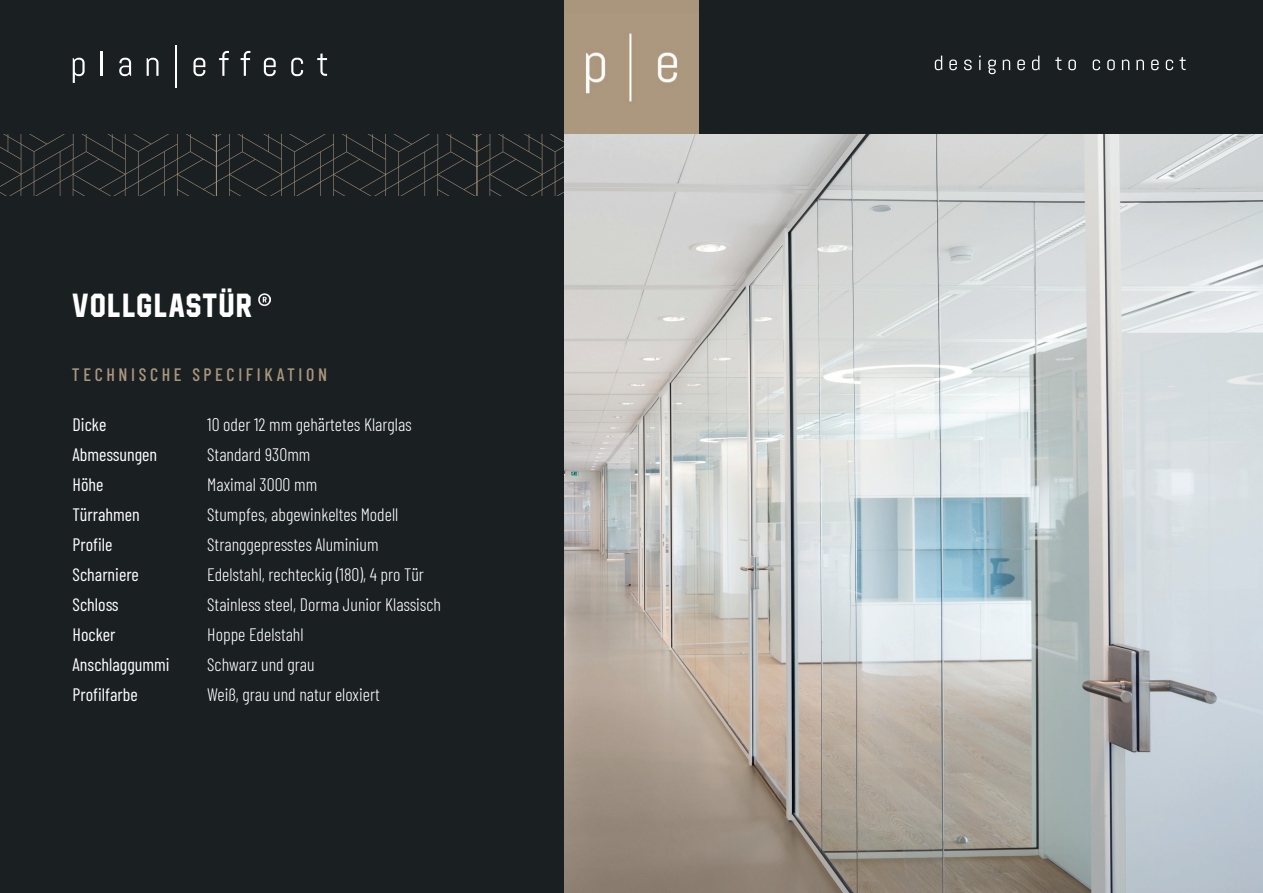
<style>
.page{position:relative;width:1263px;height:893px;background:#1a1f22}
.page>*{position:absolute;margin:0;border:0;box-sizing:border-box;transform-origin:0 0}
.t1{font:900 31.5px "Born Strong";letter-spacing:.03em;color:#fff}
.t2{font:300 18px "Barlow Condensed";color:#fff}
.t3{font:18px "Barlow Condensed";color:#fff}
.t4{font:500 18px "Barlow Condensed";letter-spacing:.2em;color:#ab977e}
</style>
<div class="page">
<svg style="left:0;top:134px;width:564px;height:61px"></svg>
<hr style="left:477px;top:134px;width:1px;height:61px;background:#ab977e">
<div style="left:564px;top:13px;width:135px;height:121px;background:#ac977f"></div>
<svg style="left:73px;top:58px;width:12px;height:25px"></svg>
<hr style="left:101px;top:51px;width:2px;height:25px;background:#fff">
<svg style="left:119px;top:58px;width:12px;height:18px"></svg>
<svg style="left:147px;top:58px;width:11px;height:18px"></svg>
<svg style="left:193px;top:58px;width:12px;height:18px"></svg>
<svg style="left:219px;top:51px;width:10px;height:25px"></svg>
<svg style="left:241px;top:51px;width:9px;height:25px"></svg>
<svg style="left:264px;top:58px;width:12px;height:18px"></svg>
<svg style="left:291px;top:58px;width:12px;height:18px"></svg>
<svg style="left:317px;top:53px;width:10px;height:23px"></svg>
<hr style="left:176px;top:46px;width:1px;height:42px;background:#fff">
<div style="left:564px;top:0;width:135px;height:13px;background:#aa967d"></div>
<img style="left:564px;top:134px;width:699px;height:759px">
<img style="left:258px;top:293px;width:13px;height:14px">
<svg style="left:935px;top:56px;width:7px;height:14px"></svg>
<svg style="left:949px;top:60px;width:8px;height:10px"></svg>
<svg style="left:964px;top:60px;width:8px;height:10px"></svg>
<svg style="left:979px;top:56px;width:2px;height:14px"></svg>
<svg style="left:988px;top:60px;width:8px;height:14px"></svg>
<svg style="left:1003px;top:60px;width:7px;height:10px"></svg>
<svg style="left:1017px;top:60px;width:8px;height:10px"></svg>
<svg style="left:1032px;top:56px;width:7px;height:14px"></svg>
<svg style="left:1055px;top:57px;width:6px;height:13px"></svg>
<svg style="left:1068px;top:60px;width:8px;height:10px"></svg>
<svg style="left:1093px;top:60px;width:7px;height:10px"></svg>
<svg style="left:1107px;top:60px;width:8px;height:10px"></svg>
<svg style="left:1122px;top:60px;width:7px;height:10px"></svg>
<svg style="left:1136px;top:60px;width:8px;height:10px"></svg>
<svg style="left:1151px;top:60px;width:7px;height:10px"></svg>
<svg style="left:1166px;top:60px;width:7px;height:10px"></svg>
<svg style="left:1179px;top:57px;width:7px;height:13px"></svg>
<h1 class="t1" style="left:72px;top:288px;width:182px">VOLLGLASTÜR</h1>
<p class="t4" style="left:72px;top:364px;width:257px">TECHNISCHE SPECIFIKATION</p>
<p class="t3" style="left:73px;top:418px;width:35px">Dicke</p>
<p class="t2" style="left:207px;top:417px;width:206px">10 oder 12 mm geh‰rtetes Klarglas</p>
<p class="t3" style="left:73px;top:448px;width:86px">Abmessungen</p>
<p class="t2" style="left:207px;top:447px;width:105px">Standard 930mm</p>
<p class="t3" style="left:73px;top:478px;width:32px">Hˆhe</p>
<p class="t2" style="left:207px;top:477px;width:111px">Maximal 3000 mm</p>
<p class="t3" style="left:73px;top:508px;width:69px">T¸rrahmen</p>
<p class="t2" style="left:207px;top:507px;width:192px">Stumpfes, abgewinkeltes Modell</p>
<p class="t3" style="left:73px;top:531px;width:41px">Profile</p>
<p class="t2" style="left:207px;top:537px;width:173px">Stranggepresstes Aluminium</p>
<p class="t3" style="left:73px;top:568px;width:68px">Scharniere</p>
<p class="t2" style="left:207px;top:567px;width:218px">Edelstahl, rechteckig (180), 4 pro T¸r</p>
<p class="t3" style="left:73px;top:591px;width:48px">Schloss</p>
<p class="t2" style="left:207px;top:597px;width:235px">Stainless steel, Dorma Junior Klassisch</p>
<p class="t3" style="left:73px;top:628px;width:44px">Hocker</p>
<p class="t2" style="left:207px;top:627px;width:98px">Hoppe Edelstahl</p>
<p class="t3" style="left:73px;top:651px;width:98px">Anschlaggummi</p>
<p class="t2" style="left:207px;top:657px;width:109px">Schwarz und grau</p>
<p class="t3" style="left:73px;top:681px;width:67px">Profilfarbe</p>
<p class="t2" style="left:207px;top:687px;width:174px">Weifl, grau und natur eloxiert</p>
</div>
